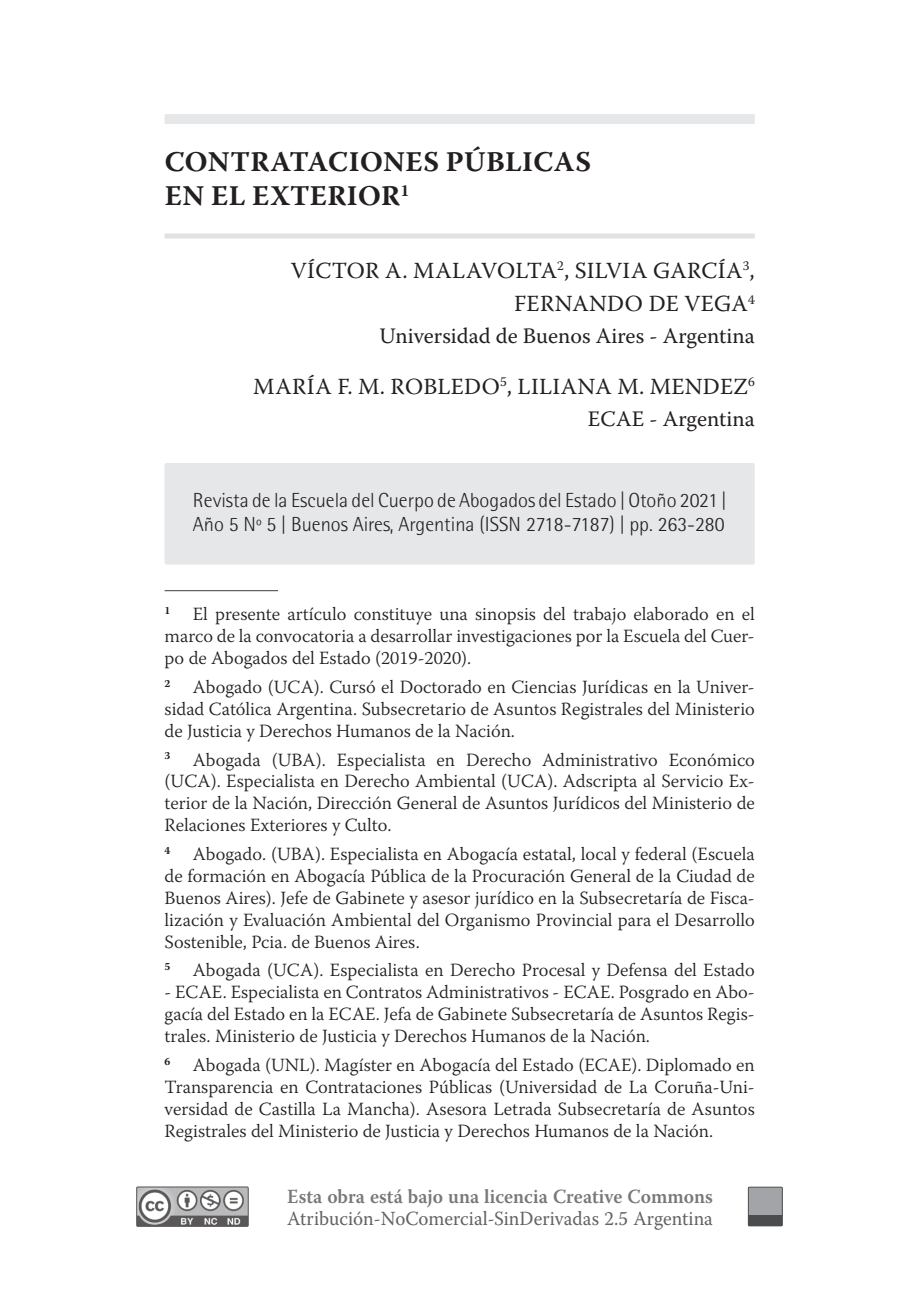
<style>
.page{position:relative;width:908px;height:1304px;background:#fff}
.page>*{position:absolute;margin:0;border:0;box-sizing:border-box;transform-origin:0 0}
.titulo-filete-sup-in{font:700 28.4px/34px "Warnock Pro";letter-spacing:.015em;color:#231f20}
.autor{font:23px "Warnock Pro";letter-spacing:.015em;color:#231f20}
.autor-datos{font:22px "Warnock Pro";color:#231f20}
.cuadro-articulo{font:300 20.4px/24.4px "Rotis Semi Sans";color:#231f20}
.zocalos-impar{font:20px/22px "Warnock Pro";color:#636366;scale:.95 1}
.Nota{font:300 18.6px/22px "Warnock Pro";color:#231f20;text-align:justify}
.s1{font-weight:600;color:#76787b}
</style>
<div class="page">
<div style="left:164px;top:114px;width:590px;height:10px;background:#e6e7e9"></div>
<div style="left:164px;top:233px;width:590px;height:5px;background:#e1e2e4"></div>
<div style="left:164px;top:463px;width:590px;height:102px;background:#e6e7e9;border-radius:2px"></div>
<hr style="left:164px;top:590px;width:114px;height:1px;background:#3e3e3f">
<img style="left:138px;top:1188px;width:108px;height:37px">
<div style="left:136px;top:1186px;width:112px;height:41px;border:1px solid #231f20"></div>
<div style="left:748px;top:1187px;width:34px;height:39px;background:#a3a4a8"></div>
<div style="left:747px;top:1187px;width:35px;height:39px;border:1px solid #4b4c4d"></div>
<div style="left:748px;top:1215px;width:33px;height:11px;background:#4b4c4d"></div>
<p class="titulo-filete-sup-in" style="left:165px;top:144px;width:427px">CONTRATACIONES PÚBLICAS<br>EN EL EXTERIOR<sup>1</sup></p>
<p class="autor" style="left:291px;top:257px;width:465px">VÍCTOR A. MALAVOLTA<sup>2</sup>, SILVIA GARCÍA<sup>3</sup>,</p>
<p class="autor" style="left:514px;top:290px;width:242px">FERNANDO DE VEGA<sup>4</sup></p>
<p class="autor-datos" style="left:379px;top:323px;width:376px">Universidad de Buenos Aires - Argentina</p>
<p class="autor" style="left:253px;top:372px;width:503px">MARÍA F. M. ROBLEDO<sup>5</sup>, LILIANA M. MENDEZ<sup>6</sup></p>
<p class="autor-datos" style="left:587px;top:405px;width:168px">ECAE - Argentina</p>
<p class="cuadro-articulo" style="left:193px;top:488px;width:534px">Revista de la Escuela del Cuerpo de Abogados del Estado | Otoño 2021 |<br>Año 5 Nº 5 | Buenos Aires, Argentina (ISSN 2718-7187) | pp. 263-280</p>
<p class="Nota" style="left:164px;top:603px;width:591px"><sup>1</sup> El presente artículo constituye una sinopsis del trabajo elaborado en el marco de la convocatoria a desarrollar investigaciones por la Escuela del Cuer&shy;po de Abogados del Estado (2019-2020).</p>
<p class="Nota" style="left:164px;top:676px;width:591px"><sup>2</sup> Abogado (UCA). Cursó el Doctorado en Ciencias Jurídicas en la Univer&shy;sidad Católica Argentina. Subsecretario de Asuntos Registrales del Ministerio de Justicia y Derechos Humanos de la Nación.</p>
<p class="Nota" style="left:164px;top:748px;width:591px"><sup>3</sup> Abogada (UBA). Especialista en Derecho Administrativo Económico (UCA). Especialista en Derecho Ambiental (UCA). Adscripta al Servicio Ex&shy;terior de la Nación, Dirección General de Asuntos Jurídicos del Ministerio de Relaciones Exteriores y Culto.</p>
<p class="Nota" style="left:164px;top:843px;width:591px"><sup>4</sup> Abogado. (UBA). Especialista en Abogacía estatal, local y federal (Escuela de formación en Abogacía Pública de la Procuración General de la Ciudad de Buenos Aires). Jefe de Gabinete y asesor jurídico en la Subsecretaría de Fisca&shy;lización y Evaluación Ambiental del Organismo Provincial para el Desarrollo Sostenible, Pcia. de Buenos Aires.</p>
<p class="Nota" style="left:164px;top:959px;width:591px"><sup>5</sup> Abogada (UCA). Especialista en Derecho Procesal y Defensa del Estado</p>
<p class="Nota" style="left:164px;top:981px;width:591px">- ECAE. Especialista en Contratos Administrativos - ECAE. Posgrado en Abo&shy;gacía del Estado en la ECAE. Jefa de Gabinete Subsecretaría de Asuntos Regis&shy;trales. Ministerio de Justicia y Derechos Humanos de la Nación.</p>
<p class="Nota" style="left:164px;top:1053px;width:591px"><sup>6</sup> Abogada (UNL). Magíster en Abogacía del Estado (ECAE). Diplomado en Transparencia en Contrataciones Públicas (Universidad de La Coruña-Uni&shy;versidad de Castilla La Mancha). Asesora Letrada Subsecretaría de Asuntos Registrales del Ministerio de Justicia y Derechos Humanos de la Nación.</p>
<p class="zocalos-impar" style="left:287px;top:1185px;width:449px"><span class="s1">Esta obra está bajo una licencia Creative Commons<br></span>Atribución-NoComercial-SinDerivadas 2.5 Argentina</p>
</div>
